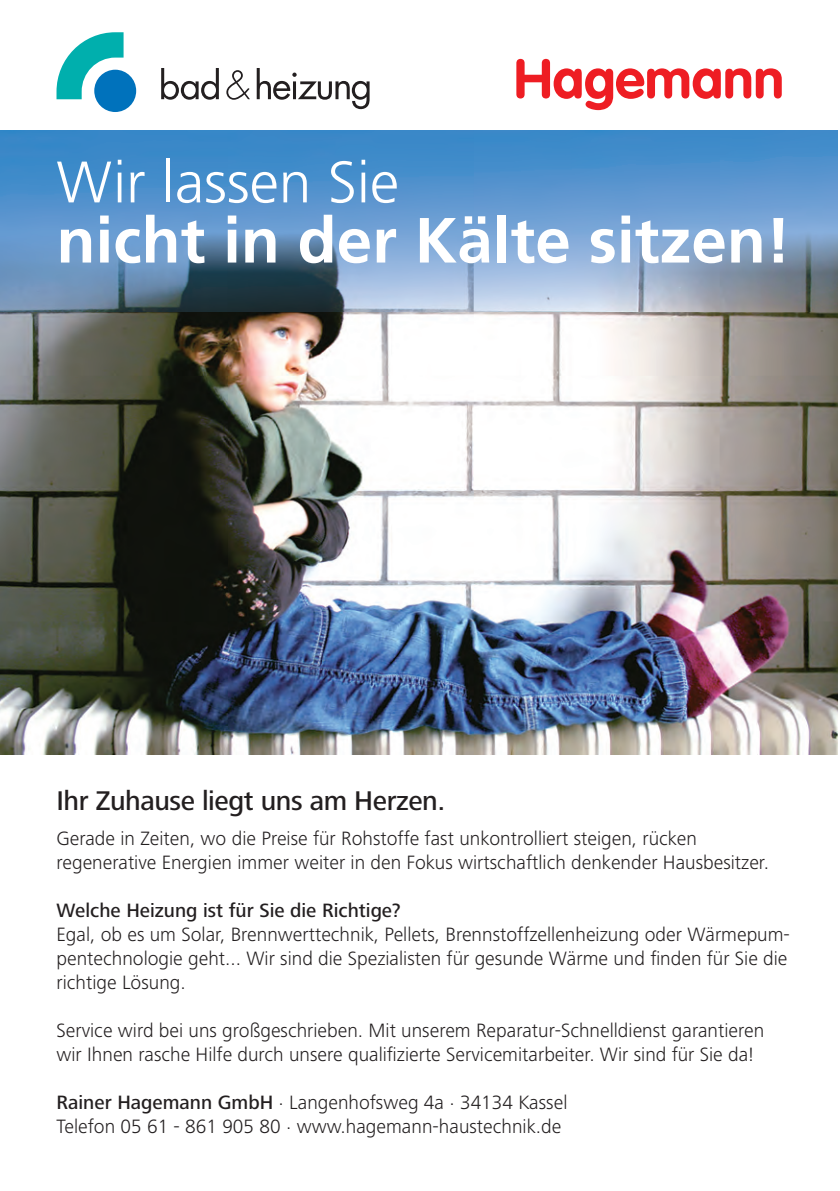
<style>
.page{position:relative;width:840px;height:1191px;background:#fff}
.page>*{position:absolute;margin:0;border:0;box-sizing:border-box;transform-origin:0 0}
.t1{font:700 63.8px "Frutiger";color:#fff}
.t2{font:300 58.4px "Frutiger";color:#fff}
.t3{font:54.8px "VAG Rounded Bold";color:#ee1d23}
.t4{font:500 28px "Frutiger Next LT";letter-spacing:-.015em;color:#231f20}
.t5{font:300 20px/24px "Frutiger Next LT";color:#231f20}
.s1{font-weight:500}
</style>
<div class="page">
<img style="left:0;top:131px;width:837px;height:623px">
<hr style="left:0;top:130px;width:837px;height:1px;background:#3a88c8">
<img style="left:0;top:312px;width:837px;height:1px">
<svg style="left:56px;top:32px;width:67px;height:67px"></svg>
<div style="left:94px;top:70px;width:42px;height:42px;background:#0072bc;border-radius:50%"></div>
<svg style="left:161px;top:68px;width:58px;height:32px"></svg>
<svg style="left:226px;top:70px;width:24px;height:30px"></svg>
<svg style="left:256px;top:68px;width:113px;height:41px"></svg>
<p class="t2" style="left:56px;top:149px;width:344px">Wir lassen Sie</p>
<p class="t3" style="left:513px;top:47px;width:271px">Hagemann</p>
<p class="t1" style="left:56px;top:203px;width:735px">nicht in der Kälte sitzen!</p>
<p class="t4" style="left:56px;top:785px;width:390px">Ihr Zuhause liegt uns am Herzen.</p>
<p class="t5" style="left:56px;top:826px;width:713px">Gerade in Zeiten, wo die Preise für Rohstoffe fast unkontrolliert steigen, rücken regenerative Energien immer weiter in den Fokus wirtschaftlich denkender Hausbesitzer.</p>
<p class="t5" style="left:56px;top:898px;width:734px"><span class="s1">Welche Heizung ist für Sie die Richtige?<br></span>Egal, ob es um Solar, Brennwerttechnik, Pellets, Brennstoffzellenheizung oder Wärmepum&shy;pentechnologie geht... Wir sind die Spezialisten für gesunde Wärme und finden für Sie die richtige Lösung.</p>
<p class="t5" style="left:56px;top:1018px;width:708px">Service wird bei uns großgeschrieben. Mit unserem Reparatur-Schnelldienst garantieren wir Ihnen rasche Hilfe durch unsere qualifizierte Servicemitarbeiter. Wir sind für Sie da!</p>
<p class="t5" style="left:56px;top:1090px;width:512px"><span class="s1">Rainer Hagemann GmbH</span> . Langenhofsweg 4a . 34134 Kassel<br>Telefon 05 61 - 861 905 80 . www.hagemann-haustechnik.de</p>
</div>
